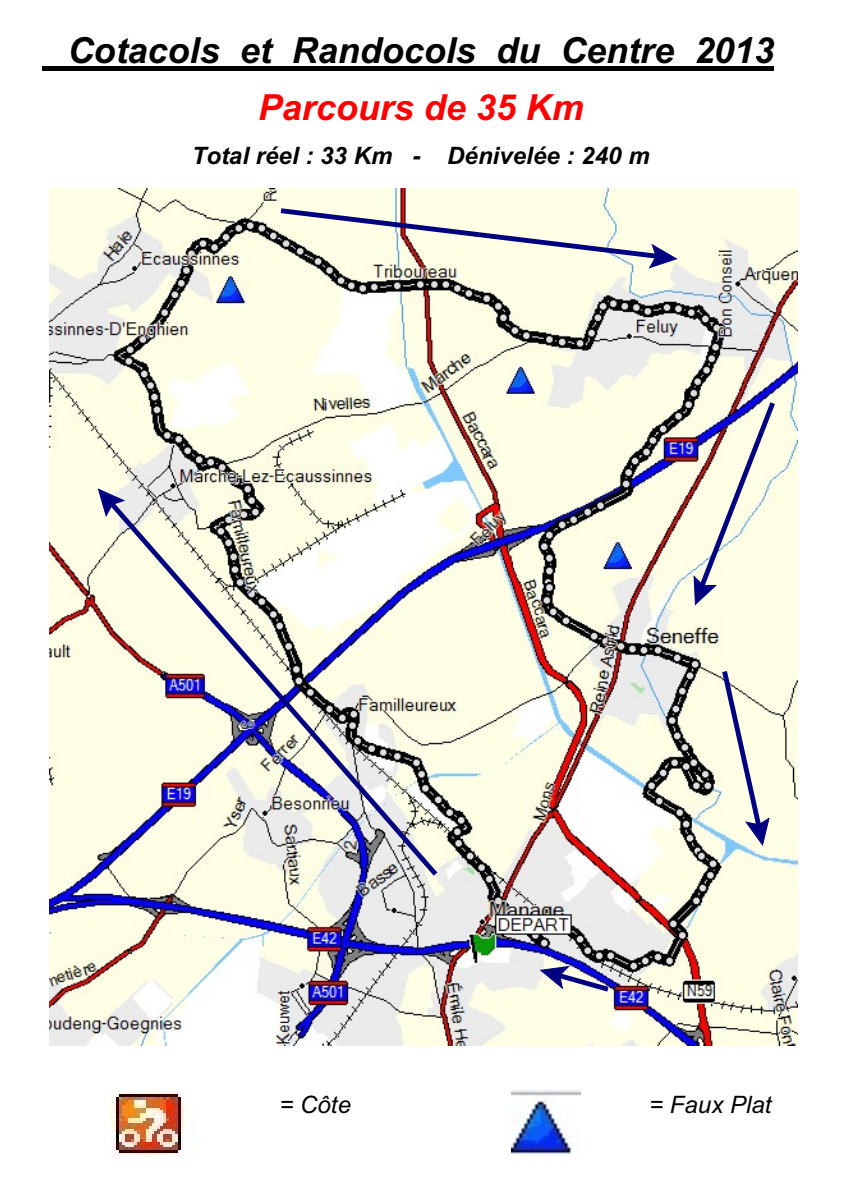
<style>
.page{position:relative;width:842px;height:1191px;background:#fff}
.page>*{position:absolute;margin:0;border:0;box-sizing:border-box;transform-origin:0 0}
.t1{font:italic 700 36px "Arial";color:#000}
.t2{font:italic 700 36px "Arial";color:#f00}
.t3{font:italic 700 24px "Arial";letter-spacing:.005em;color:#000}
.t4{font:italic 24px "Arial";letter-spacing:.005em;color:#000}
</style>
<div class="page">
<hr style="left:43px;top:67px;width:731px;height:4px;background:#000">
<img style="left:111px;top:1090px;width:73px;height:67px">
<img style="left:512px;top:1090px;width:68px;height:64px">
<img style="left:50px;top:189px;width:747px;height:857px">
<svg style="left:104px;top:496px;width:338px;height:385px;background:#dad9d3"></svg>
<svg style="left:98px;top:489px;width:26px;height:27px"></svg>
<svg style="left:276px;top:205px;width:401px;height:63px;background:#e1e0d5"></svg>
<svg style="left:694px;top:397px;width:85px;height:208px;background:#dcdad5"></svg>
<svg style="left:719px;top:666px;width:50px;height:179px;background:#ddded8"></svg>
<svg style="left:540px;top:966px;width:74px;height:29px;background:#9b9bc4"></svg>
<p class="t1" style="left:68px;top:37px;width:708px">Cotacols et Randocols du Centre 2013</p>
<p class="t2" style="left:258px;top:94px;width:327px">Parcours de 35 Km</p>
<p class="t3" style="left:192px;top:147px;width:459px">Total réel : 33 Km - Dénivelée : 240 m</p>
<p class="t4" style="left:280px;top:1095px;width:73px">= Côte</p>
<p class="t4" style="left:649px;top:1095px;width:124px">= Faux Plat</p>
</div>
